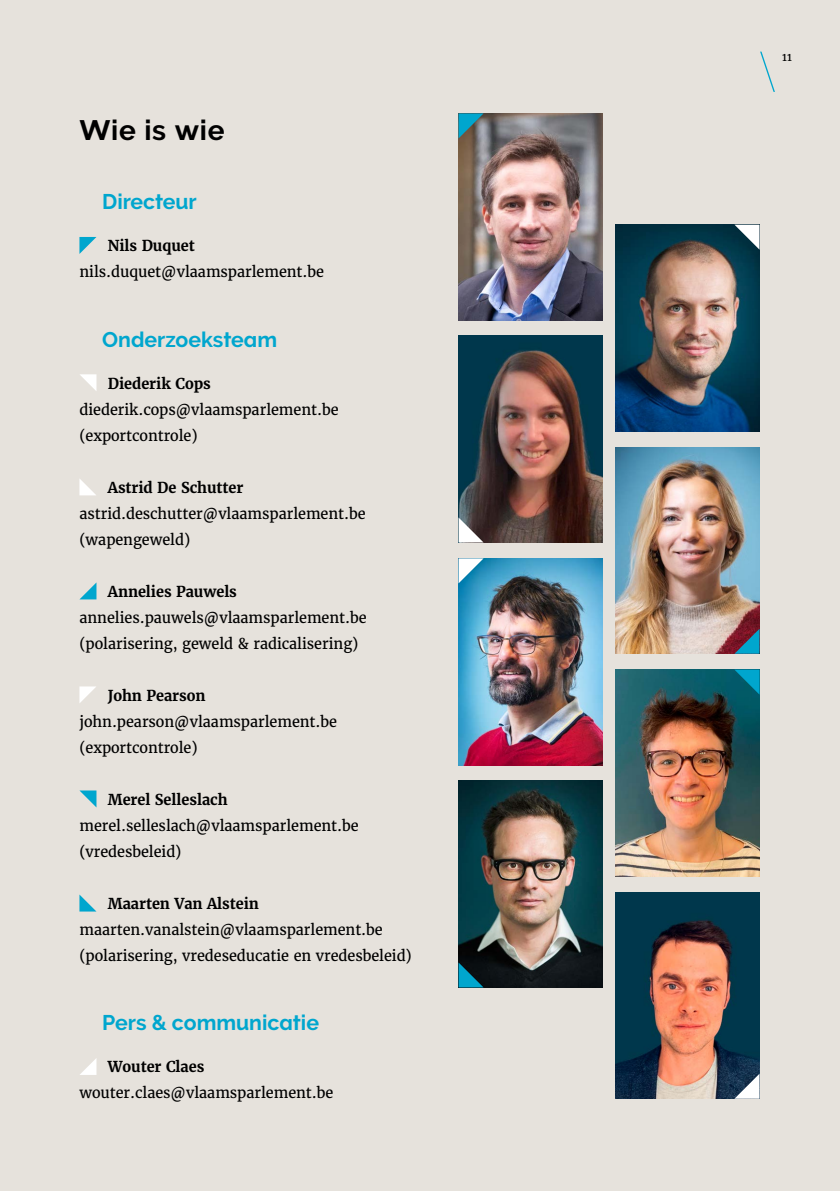
<style>
.page{position:relative;width:840px;height:1191px;background:#fff}
.page>*{position:absolute;margin:0;border:0;box-sizing:border-box;transform-origin:0 0}
._01_-_Titel_binnenwerk{font:700 28px "Raleway";letter-spacing:.03em;color:#000}
._03_-_Tussentitel_-_niveau_1_1__blauw{font:700 21.2px "Raleway";color:#00a6ce}
._02_-_Body{font:15px/26px "Merriweather";letter-spacing:-.005em;color:#000}
._02_-_Body-2{font:700 15px "Merriweather";letter-spacing:-.005em;color:#000}
.t1{font:11.2px "Merriweather";color:#000}
</style>
<div class="page">
<div style="left:0;top:0;width:839px;height:1191px;background:#e6e2dc"></div>
<svg style="left:760px;top:51px;width:15px;height:41px"></svg>
<svg style="left:79px;top:237px;width:17px;height:17px"></svg>
<svg style="left:80px;top:374px;width:16px;height:17px"></svg>
<svg style="left:79px;top:479px;width:17px;height:16px"></svg>
<svg style="left:80px;top:583px;width:16px;height:16px"></svg>
<svg style="left:79px;top:686px;width:17px;height:17px"></svg>
<svg style="left:79px;top:790px;width:17px;height:17px"></svg>
<svg style="left:79px;top:894px;width:17px;height:17px"></svg>
<svg style="left:80px;top:1059px;width:16px;height:16px"></svg>
<img style="left:458px;top:113px;width:144px;height:207px">
<img style="left:615px;top:225px;width:144px;height:206px">
<img style="left:615px;top:447px;width:144px;height:207px">
<img style="left:615px;top:669px;width:144px;height:207px">
<img style="left:615px;top:892px;width:144px;height:206px">
<img style="left:458px;top:336px;width:144px;height:206px">
<img style="left:458px;top:558px;width:144px;height:207px">
<img style="left:458px;top:781px;width:144px;height:206px">
<svg style="left:458px;top:113px;width:25px;height:25px"></svg>
<svg style="left:458px;top:558px;width:25px;height:25px"></svg>
<svg style="left:458px;top:517px;width:25px;height:25px"></svg>
<svg style="left:458px;top:962px;width:25px;height:25px"></svg>
<svg style="left:734px;top:225px;width:25px;height:25px"></svg>
<svg style="left:734px;top:669px;width:25px;height:25px"></svg>
<svg style="left:734px;top:628px;width:25px;height:26px"></svg>
<svg style="left:734px;top:1073px;width:25px;height:25px"></svg>
<p class="_01_-_Titel_binnenwerk" style="left:79px;top:114px;width:146px">Wie is wie</p>
<p class="_03_-_Tussentitel_-_niveau_1_1__blauw" style="left:102px;top:189px;width:96px">Directeur</p>
<p class="_02_-_Body-2" style="left:108px;top:236px;width:88px">Nils Duquet</p>
<p class="_02_-_Body" style="left:79px;top:259px;width:246px">nils.duquet@vlaamsparlement.be</p>
<p class="_03_-_Tussentitel_-_niveau_1_1__blauw" style="left:102px;top:327px;width:176px">Onderzoeksteam</p>
<p class="_02_-_Body-2" style="left:108px;top:373px;width:104px">Diederik Cops</p>
<p class="_02_-_Body" style="left:79px;top:396px;width:260px">diederik.cops@vlaamsparlement.be (exportcontrole)</p>
<p class="_02_-_Body-2" style="left:108px;top:477px;width:137px">Astrid De Schutter</p>
<p class="_02_-_Body" style="left:79px;top:500px;width:287px">astrid.deschutter@vlaamsparlement.be (wapengeweld)</p>
<p class="_02_-_Body-2" style="left:108px;top:581px;width:130px">Annelies Pauwels</p>
<p class="_02_-_Body" style="left:79px;top:604px;width:288px">annelies.pauwels@vlaamsparlement.be (polarisering, geweld &amp; radicalisering)</p>
<p class="_02_-_Body-2" style="left:108px;top:685px;width:99px">John Pearson</p>
<p class="_02_-_Body" style="left:79px;top:708px;width:259px">john.pearson@vlaamsparlement.be (exportcontrole)</p>
<p class="_02_-_Body-2" style="left:108px;top:789px;width:121px">Merel Selleslach</p>
<p class="_02_-_Body" style="left:79px;top:812px;width:280px">merel.selleslach@vlaamsparlement.be (vredesbeleid)</p>
<p class="_02_-_Body-2" style="left:108px;top:893px;width:152px">Maarten Van Alstein</p>
<p class="_02_-_Body" style="left:79px;top:916px;width:334px">maarten.vanalstein@vlaamsparlement.be (polarisering, vredeseducatie en vredesbeleid)</p>
<p class="_03_-_Tussentitel_-_niveau_1_1__blauw" style="left:102px;top:1010px;width:218px">Pers &amp; communicatie</p>
<p class="_02_-_Body-2" style="left:108px;top:1057px;width:98px">Wouter Claes</p>
<p class="_02_-_Body" style="left:79px;top:1079px;width:255px">wouter.claes@vlaamsparlement.be</p>
<p class="t1" style="left:781px;top:50px;width:11px">11</p>
</div>
